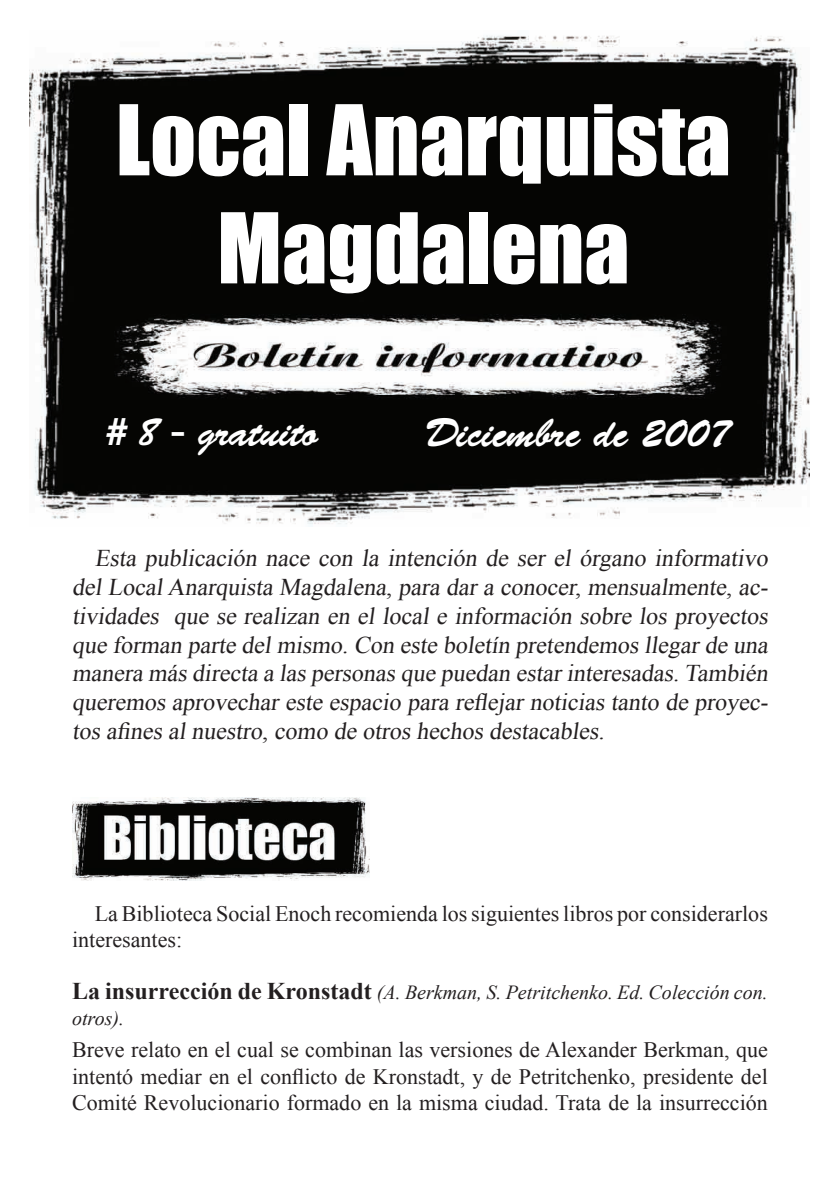
<style>
.page{position:relative;width:840px;height:1191px;background:#fff}
.page>*{position:absolute;margin:0;border:0;box-sizing:border-box;transform-origin:0 0}
.t1{font:90px/108px "Impact";color:#fff;text-align:center}
.t2{font:40px "Banff";color:#fff}
.t3{font:24px/28.8px "Times New Roman";color:#231f20;text-align:justify}
.t4{font:22px/26.4px "Times New Roman";color:#231f20}
.t5{font:italic 20px/26.4px "Times New Roman";color:#231f20}
.s1{font-family:"Franklin Gothic";font-weight:500;font-style:italic}
.s2{font-weight:700;font-style:normal;font-size:24px}
</style>
<div class="page">
<img style="left:30px;top:35px;width:778px;height:490px">
<img style="left:72px;top:797px;width:297px;height:83px">
<h1 class="t1" style="left:116px;top:84px;width:616px">Local Anarquista<br>Magdalena</h1>
<h2 class="t2" style="left:105px;top:408px;width:215px"><span class="s1">#</span> 8 - gratuito</h2>
<h2 class="t2" style="left:424px;top:409px;width:307px">Diciembre de 2007</h2>
<p class="t3" style="left:72px;top:543px;width:701px;text-indent:23px">Esta publicación nace con la intención de ser el órgano informativo del LocalAnarquista Magdalena, para dar a conocer, mensualmente, ac&shy;tividades que se realizan en el local e información sobre los proyectos que forman parte delmismo.Con este boletín pretendemos llegarde una manera más directa a las personas que puedan estarinteresadas.También queremos aprovechar este espacio para reflej ar noticias tanto de proyec&shy;tos afines al nuestro, como de otros hechos destacables.</p>
<p class="t4" style="left:72px;top:900px;width:697px;text-indent:23px">La Biblioteca Social Enoch recomienda los siguientes libros por considerarlos interesantes:</p>
<p class="t5" style="left:72px;top:978px;width:697px"><span class="s2">La insurrección de Kronstadt</span> (A. Berkman, S. Petritchenko. Ed. Colección con. otros).</p>
<p class="t4" style="left:72px;top:1036px;width:697px;text-align:justify">Breve relato en el cual se combinan las versiones de Alexander Berkman, que intentó mediar en el conflicto de Kronstadt, y de Petritchenko, presidente del Comité Revolucionario formado en la misma ciudad. Trata de la insurrección</p>
</div>
